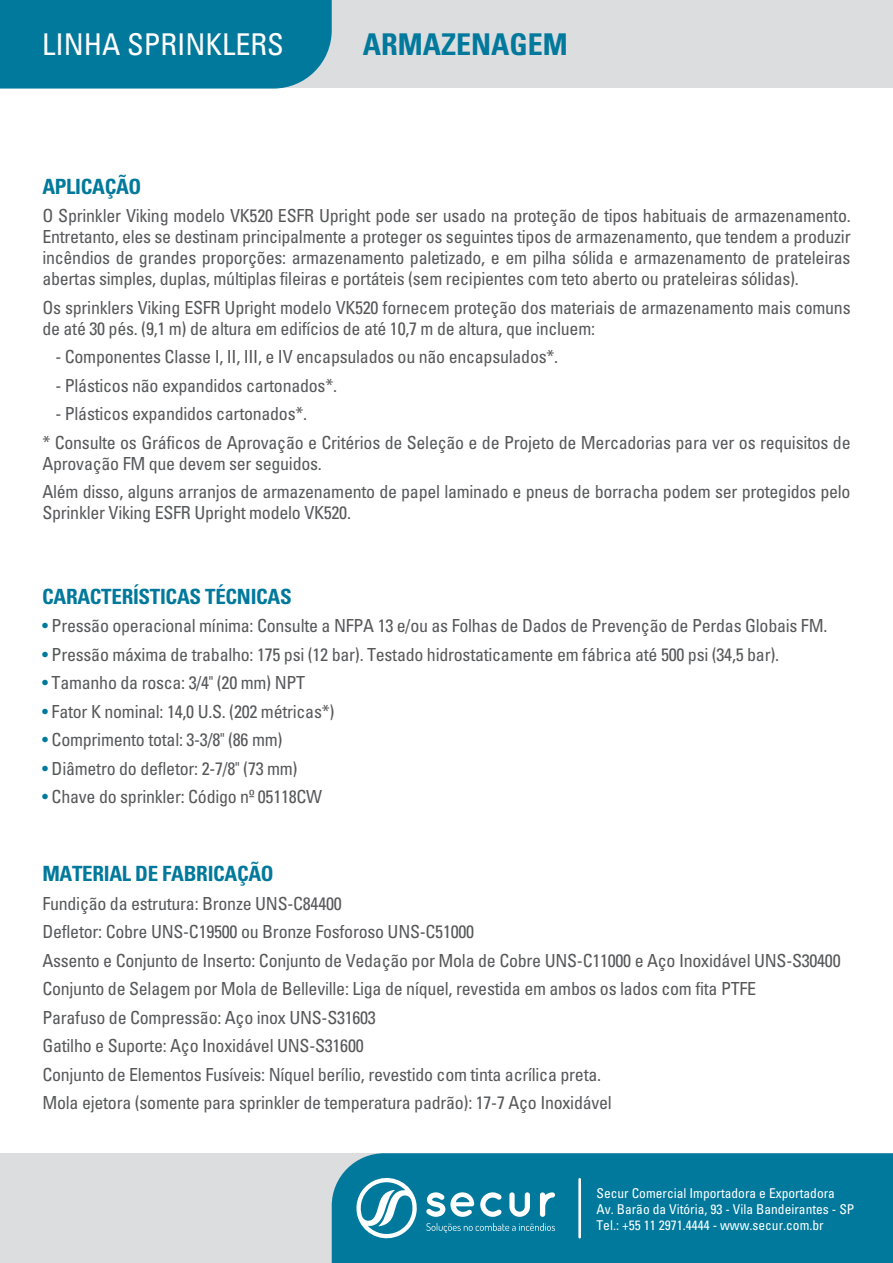
<style>
.page{position:relative;width:893px;height:1263px;background:#fff}
.page>*{position:absolute;margin:0;border:0;box-sizing:border-box;transform-origin:0 0}
.t1{font:condensed 30px "Univers";color:#fff}
.t2{font:700 condensed 30px "Univers";color:#00799c}
.t3{font:700 condensed 21px "Univers";letter-spacing:-.015em;color:#00799c}
.t4{font:condensed 18px/28.5px "Univers";letter-spacing:-.015em;color:#57585a}
.t5{font:condensed 13.5px/16.2px "Univers";color:#fff}
.s1{color:#00799c}
</style>
<div class="page">
<div style="left:0;top:1153px;width:893px;height:110px;background:#dcdddf"></div>
<div style="left:332px;top:1153px;width:561px;height:110px;background:#00799c"></div>
<svg style="left:354px;top:1174px;width:63px;height:68px;background:#4ea2ba"></svg>
<svg style="left:426px;top:1192px;width:129px;height:25px;background:#67afc4"></svg>
<svg style="left:426px;top:1223px;width:129px;height:10px"></svg>
<hr style="left:578px;top:1179px;width:3px;height:58px;background:#fff">
<div style="left:0;top:0;width:893px;height:88px;background:#dcdddf"></div>
<div style="left:0;top:0;width:332px;height:89px;background:#00799c"></div>
<h1 class="t1" style="left:42px;top:26px;width:243px">LINHA SPRINKLERS</h1>
<h1 class="t2" style="left:363px;top:26px;width:206px">ARMAZENAGEM</h1>
<p class="t3" style="left:42px;top:173px;width:100px">APLICAÇÃO</p>
<p class="t4" style="left:42px;top:205px;width:810px;line-height:21px;text-align:justify">O Sprinkler Viking modelo VK520 ESFR Upright pode ser usado na proteção de tipos habituais de armazenamento.<br>Entretanto, eles se destinam principalmente a proteger os seguintes tipos de armazenamento, que tendem a produzir incêndios de grandes proporções: armazenamento paletizado, e em pilha sólida e armazenamento de prateleiras abertas simples, duplas, múltiplas fileiras e portáteis (sem recipientes com teto aberto ou prateleiras sólidas).</p>
<p class="t4" style="left:42px;top:296px;width:810px;line-height:21px">Os sprinklers Viking ESFR Upright modelo VK520 fornecem proteção dos materiais de armazenamento mais comuns de até 30 pés. (9,1 m) de altura em edifícios de até 10,7 m de altura, que incluem:</p>
<p class="t4" style="left:55px;top:342px;width:504px">- Componentes Classe I, II, III, e IV encapsulados ou não encapsulados*.</p>
<p class="t4" style="left:55px;top:370px;width:283px">- Plásticos não expandidos cartonados*.</p>
<p class="t4" style="left:42px;top:399px;width:810px;text-indent:13px">- Plásticos expandidos cartonados*.<br>* Consulte os Gráficos de Aprovação e Critérios de Seleção e de Projeto de Mercadorias para ver os requisitos de</p>
<p class="t4" style="left:42px;top:448px;width:810px">Aprovação FM que devem ser seguidos.<br>Além disso, alguns arranjos de armazenamento de papel laminado e pneus de borracha podem ser protegidos pelo</p>
<p class="t4" style="left:42px;top:498px;width:310px">Sprinkler Viking ESFR Upright modelo VK520.</p>
<p class="t3" style="left:42px;top:584px;width:251px">CARACTERÍSTICAS TÉCNICAS</p>
<p class="t4" style="left:42px;top:611px;width:787px"><span class="s1">•</span> Pressão operacional mínima: Consulte a NFPA 13 e/ou as Folhas de Dados de Prevenção de Perdas Globais FM.</p>
<p class="t4" style="left:42px;top:640px;width:738px"><span class="s1">•</span> Pressão máxima de trabalho: 175 psi (12 bar). Testado hidrostaticamente em fábrica até 500 psi (34,5 bar).</p>
<p class="t4" style="left:42px;top:668px;width:264px"><span class="s1">•</span> Tamanho da rosca: 3/4" (20 mm) NPT</p>
<p class="t4" style="left:42px;top:697px;width:294px"><span class="s1">•</span> Fator K nominal: 14,0 U.S. (202 métricas*)</p>
<p class="t4" style="left:42px;top:725px;width:242px"><span class="s1">•</span> Comprimento total: 3-3/8" (86 mm)</p>
<p class="t4" style="left:42px;top:754px;width:257px"><span class="s1">•</span> Diâmetro do defletor: 2-7/8" (73 mm)</p>
<p class="t4" style="left:42px;top:782px;width:282px"><span class="s1">•</span> Chave do sprinkler: Código nº 05118CW</p>
<p class="t3" style="left:42px;top:861px;width:233px">MATERIAL DE FABRICAÇÃO</p>
<p class="t4" style="left:42px;top:889px;width:800px">Fundição da estrutura: Bronze UNS-C84400<br>Defletor: Cobre UNS-C19500 ou Bronze Fosforoso UNS-C51000<br>Assento e Conjunto de Inserto: Conjunto de Vedação por Mola de Cobre UNS-C11000 e Aço Inoxidável UNS-S30400<br>Conjunto de Selagem por Mola de Belleville: Liga de níquel, revestida em ambos os lados com fita PTFE<br>Parafuso de Compressão: Aço inox UNS-S31603<br>Gatilho e Suporte: Aço Inoxidável UNS-S31600<br>Conjunto de Elementos Fusíveis: Níquel berílio, revestido com tinta acrílica preta.<br>Mola ejetora (somente para sprinkler de temperatura padrão): 17-7 Aço Inoxidável</p>
<p class="t5" style="left:596px;top:1184px;width:259px">Secur Comercial Importadora e Exportadora<br>Av. Barão da Vitória, 93 - Vila Bandeirantes - SP<br>Tel.: +55 11 2971.4444 - www.secur.com.br</p>
</div>
